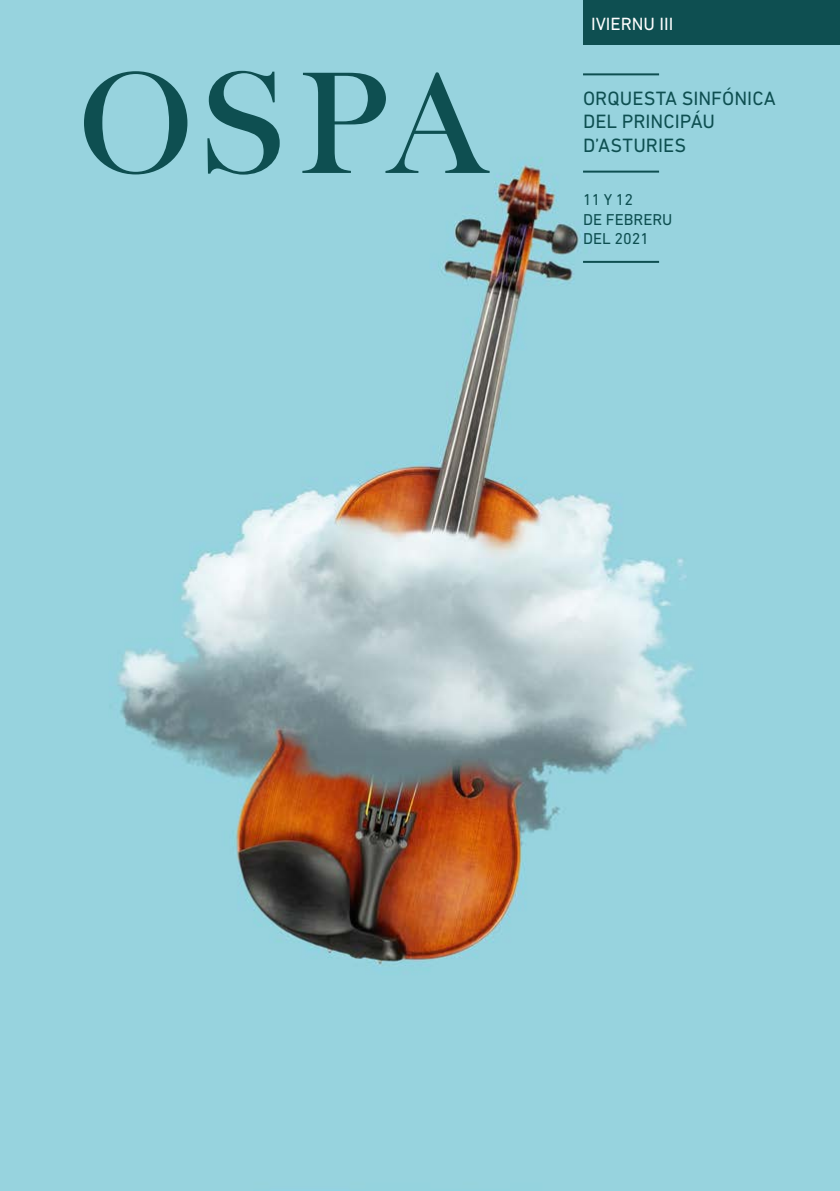
<style>
.page{position:relative;width:840px;height:1191px;background:#fff}
.page>*{position:absolute;margin:0;border:0;box-sizing:border-box;transform-origin:0 0}
.t1{font:19.6px/23.6px "DIN Next W1 G";letter-spacing:.005em;color:#0e4f51}
.t2{font:18px "DIN Next W1 G";color:#fff}
.t3{font:16px/19.2px "DIN Next W1 G";color:#0e4f51}
</style>
<div class="page">
<img style="left:0;top:0;width:839px;height:1191px">
<div style="left:582px;top:0;width:257px;height:44px;background:#0e4f51"></div>
<hr style="left:582px;top:261px;width:76px;height:2px;background:#0e4f51">
<hr style="left:582px;top:171px;width:76px;height:2px;background:#0e4f51">
<hr style="left:582px;top:73px;width:76px;height:2px;background:#0e4f51">
<svg style="left:84px;top:71px;width:103px;height:103px;background:#6facb4"></svg>
<svg style="left:207px;top:71px;width:72px;height:104px;background:#65a3ab"></svg>
<svg style="left:302px;top:72px;width:187px;height:101px;background:#71aeb7"></svg>
<p class="t2" style="left:591px;top:13px;width:84px">IVIERNU III</p>
<p class="t1" style="left:582px;top:86px;width:194px">ORQUESTA SINFÓNICA<br>DEL PRINCIPÁU<br>D’ASTURIES</p>
<p class="t3" style="left:582px;top:190px;width:91px">11 Y 12<br>DE FEBRERU<br>DEL 2021</p>
</div>
